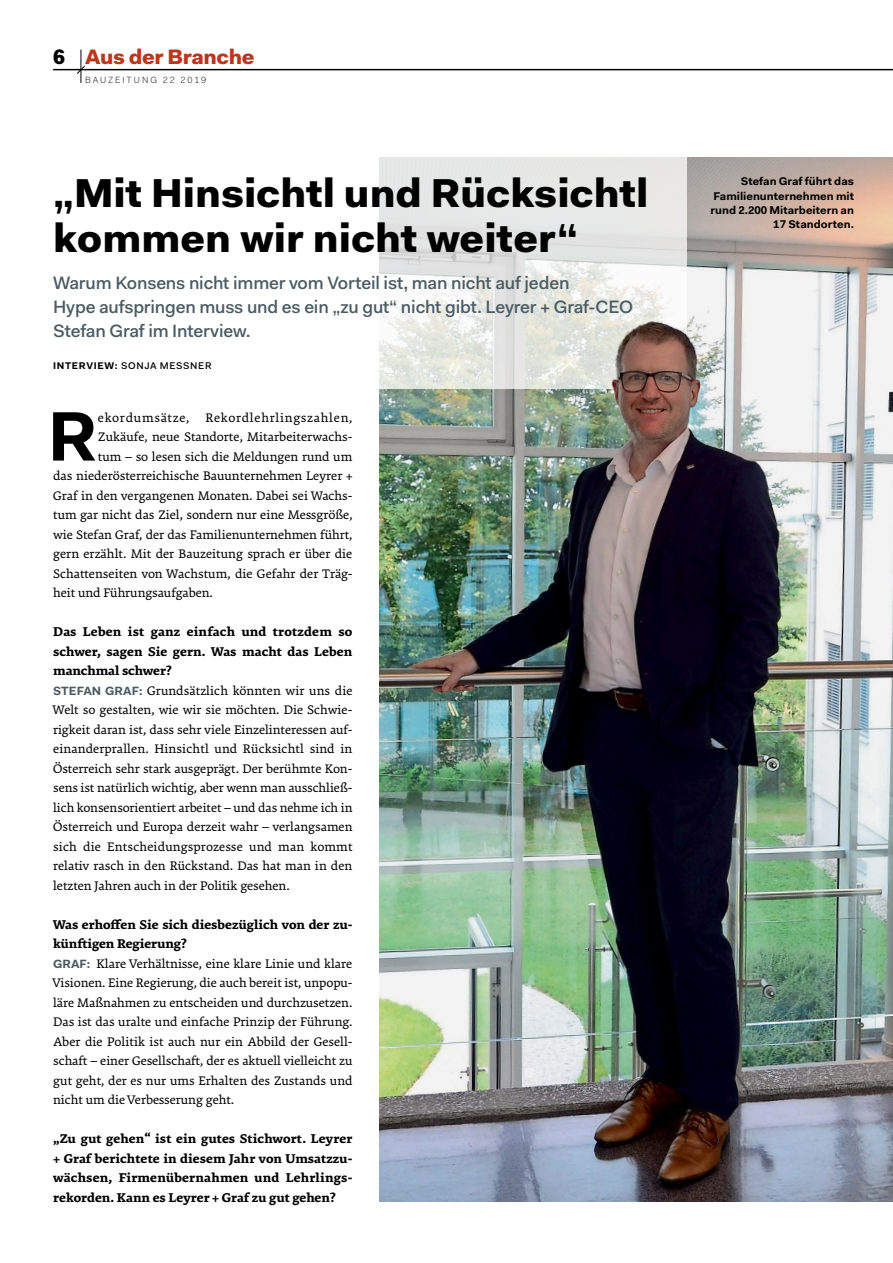
<style>
.page{position:relative;width:893px;height:1263px;background:#fff}
.page>*{position:absolute;margin:0;border:0;box-sizing:border-box;transform-origin:0 0}
.t1{font:700 70.2px "Fakt Pro";color:#000}
.t2{font:900 40.5px/45px "Fakt Pro";color:#000}
.t3{font:900 21px "Fakt Pro";letter-spacing:-.02em;color:#bd351d}
.t4{font:900 21px "Fakt Pro";color:#000}
.t5{font:500 18px/24px "Fakt Pro";letter-spacing:-.01em;color:#4a5b63}
.t6{font:13.5px/19.5px "Premiera";color:#000}
.t7{font:700 13.5px/19.5px "Premiera";letter-spacing:.005em;color:#000;text-align:justify}
.t8{font:13.5px "Premiera";letter-spacing:.05em;color:#000}
.t9{font:700 11.25px/14.2px "Fakt Pro";color:#000;text-align:right}
.t10{font:500 9.75px "Fakt Pro";letter-spacing:.07em;color:#000}
.t11{font:300 9px "Fakt Pro";letter-spacing:.215em;color:#000}
.s1{font-weight:700}
.s2{font-family:"Fakt Pro";font-weight:700;font-size:12px;color:#4a5b63}
</style>
<div class="page">
<hr style="left:53px;top:69px;width:840px;height:1px;background:#000">
<hr style="left:81px;top:50px;width:1px;height:33px;background:#000">
<svg style="left:76px;top:65px;width:9px;height:9px"></svg>
<img style="left:379px;top:157px;width:514px;height:1045px">
<svg style="left:379px;top:157px;width:308px;height:231px;background:#e7e7e5"></svg>
<img style="left:570px;top:314px;width:175px;height:166px">
<h3 class="t4" style="left:53px;top:43px;width:13px">6</h3>
<h3 class="t3" style="left:85px;top:43px;width:171px">Aus der Branche</h3>
<p class="t11" style="left:85px;top:74px;width:123px">BAUZEITUNG 22 2019</p>
<h2 class="t2" style="left:53px;top:170px;width:597px">„Mit Hinsichtl und Rücksichtl kommen wir nicht weiter“</h2>
<h3 class="t5" style="left:53px;top:270px;width:581px">Warum Konsens nicht immer vom Vorteil ist, man nicht auf jeden<br>Hype aufspringen muss und es ein „zu gut“ nicht gibt. Leyrer + Graf-CEO<br>Stefan Graf im Interview.</h3>
<p class="t10" style="left:53px;top:359px;width:160px"><span class="s1">INTERVIEW:</span> SONJA MESSNER</p>
<h1 class="t1" style="left:48px;top:389px;width:52px">R</h1>
<p class="t8" style="left:98px;top:409px;width:256px">ekordumsätze, Rekordlehrlingszahlen,</p>
<p class="t6" style="left:98px;top:427px;width:256px">Zukäufe, neue Standorte, Mitarbeiterwachs-</p>
<p class="t6" style="left:98px;top:446px;width:256px">tum – so lesen sich die Meldungen rund um</p>
<p class="t6" style="left:53px;top:466px;width:301px">das niederösterreichische Bauunternehmen Leyrer +</p>
<p class="t6" style="left:53px;top:485px;width:301px">Graf in den vergangenen Monaten. Dabei sei Wachs-</p>
<p class="t6" style="left:53px;top:505px;width:301px">tum gar nicht das Ziel, sondern nur eine Messgröße,</p>
<p class="t6" style="left:53px;top:524px;width:301px">wie Stefan Graf, der das Familienunternehmen führt,</p>
<p class="t6" style="left:53px;top:544px;width:301px">gern erzählt. Mit der Bauzeitung sprach er über die</p>
<p class="t6" style="left:53px;top:563px;width:301px">Schattenseiten von Wachstum, die Gefahr der Träg-</p>
<p class="t6" style="left:53px;top:583px;width:161px">heit und Führungsaufgaben.</p>
<p class="t6" style="left:53px;top:622px;width:301px"><span class="s1">Das Leben ist ganz einfach und trotzdem so schwer, sagen Sie gern. Was macht das Leben manchmal schwer?<br></span><span class="s2">STEFAN GRAF:</span> Grundsätzlich könnten wir uns die Welt so gestalten, wie wir sie möchten. Die Schwie&shy;rigkeit daran ist, dass sehr viele Einzelinteressen auf&shy;einanderprallen. Hinsichtl und Rücksichtl sind in Österreich sehr stark ausgeprägt. Der berühmte Kon&shy;sens ist natürlich wichtig, aber wenn man ausschließ&shy;lich konsensorientiert arbeitet – und das nehme ich in Österreich und Europa derzeit wahr – verlangsamen sich die Entscheidungsprozesse und man kommt relativ rasch in den Rückstand. Das hat man in den letzten Jahren auch in der Politik gesehen.</p>
<p class="t6" style="left:53px;top:914px;width:301px"><span class="s1">Was erhoffen Sie sich diesbezüglich von der zu&shy;künftigen Regierung?<br></span><span class="s2">GRAF:</span> Klare Verhältnisse, eine klare Linie und klare Visionen. Eine Regierung, die auch bereit ist, unpopu&shy;läre Maßnahmen zu entscheiden und durchzusetzen.<br>Das ist das uralte und einfache Prinzip der Führung.<br>Aber die Politik ist auch nur ein Abbild der Gesell&shy;schaft – einer Gesellschaft, der es aktuell vielleicht zu gut geht, der es nur ums Erhalten des Zustands und nicht um die Verbesserung geht.</p>
<p class="t7" style="left:53px;top:1129px;width:301px">„Zu gut gehen“ ist ein gutes Stichwort. Leyrer + Graf berichtete in diesem Jahr von Umsatzzu&shy;wächsen, Firmenübernahmen und Lehrlings&shy;rekorden. Kann es Leyrer + Graf zu gut gehen?</p>
<p class="t9" style="left:711px;top:174px;width:145px">Stefan Graf führt das<br>Familienunternehmen mit rund 2.200 Mitarbeitern an<br>17 Standorten.</p>
</div>
